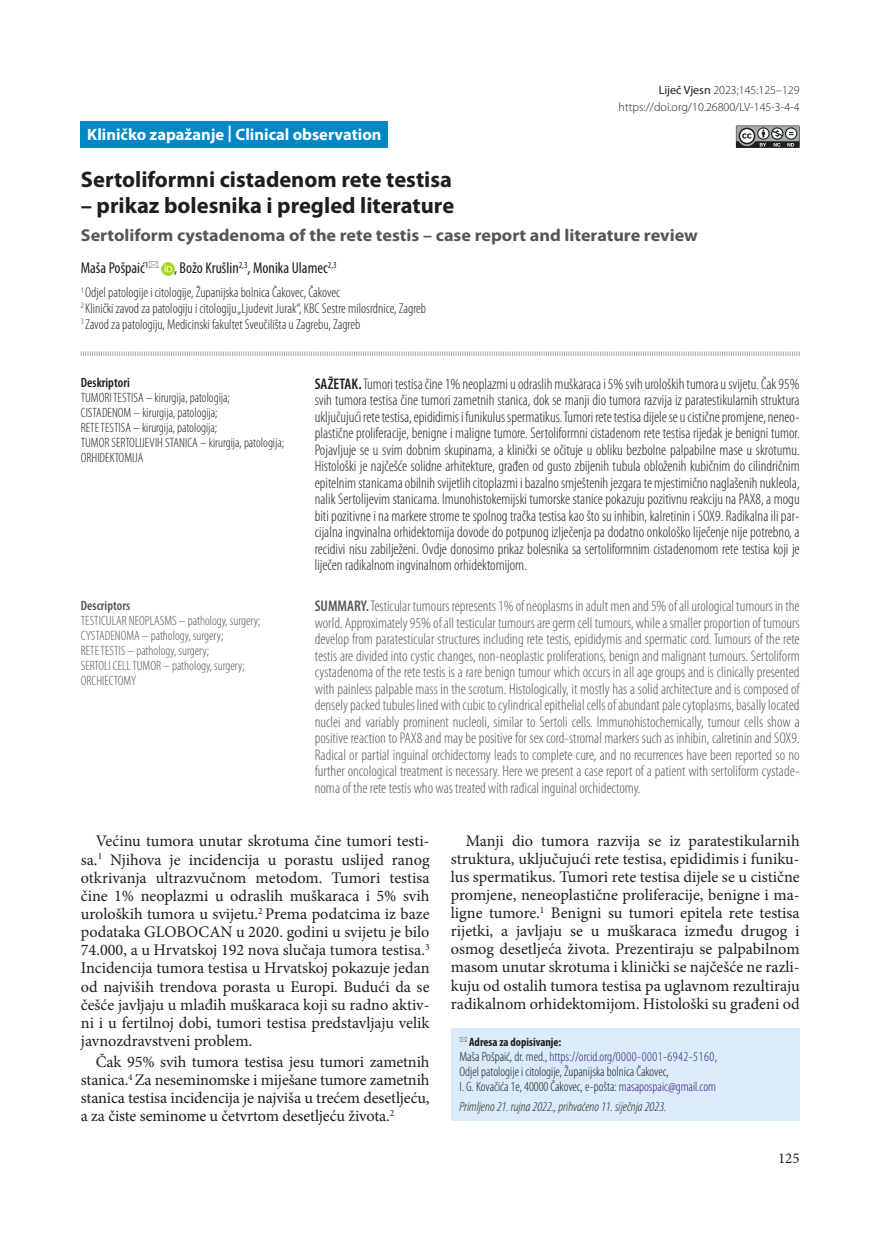
<style>
.page{position:relative;width:872px;height:1234px;background:#fff}
.page>*{position:absolute;margin:0;border:0;box-sizing:border-box;transform-origin:0 0}
.t1{font:700 22.5px "Myriad Pro";color:#1f1e1f}
.t2{font:700 17.25px "Myriad Pro";color:#565557;scale:1.05 1}
.t3{font:700 16.5px "Myriad Pro";color:#fff}
.t4{font:16.2px/18.1px "Minion Pro";color:#1f1e1f;text-align:justify}
.t5{font:condensed 15.75px "Myriad Pro";color:#1f1e1f}
.t6{font:300 condensed 15.45px/16.5px "Myriad Pro";color:#565557;text-align:justify}
.t7{font:300 condensed 15.45px/16.5px "Myriad Pro";color:#1f1e1f;text-align:justify}
.t8{font:15px "Minion Pro";color:#1f1e1f}
.t9{font:300 condensed 14.25px/15.8px "Myriad Pro";color:#1f1e1f}
.t10{font:300 condensed 13.5px/15px "Myriad Pro";color:#1f1e1f}
.t11{font:300 condensed 13.5px/15px "Myriad Pro";color:#565557}
.t12{font:italic 300 condensed 13.5px "Myriad Pro";color:#1f1e1f}
.t13{font:600 condensed 13.5px "Myriad Pro";color:#1f1e1f}
.t14{font:600 condensed 13.5px "Myriad Pro";color:#565557}
.t15{font:300 12px/16.5px "Myriad Pro";color:#1f1e1f;text-align:right}
.t16{font:700 condensed 12px "Myriad Pro";color:#1f1e1f}
.s1{font-weight:400}
.s2{font-weight:600}
.s3{color:#371d7c}
</style>
<div class="page">
<svg style="left:736px;top:125px;width:63px;height:23px"></svg>
<div style="left:451px;top:1028px;width:348px;height:92px;background:#daebf9"></div>
<div style="left:81px;top:121px;width:307px;height:27px;background:#0087c5"></div>
<svg style="left:80px;top:351px;width:720px;height:5px"></svg>
<svg style="left:161px;top:262px;width:13px;height:13px"></svg>
<p class="t3" style="left:87px;top:123px;width:296px">Kliničko zapažanje | Clinical observation</p>
<p class="t15" style="left:618px;top:82px;width:182px"><span class="s1">Liječ Vjesn</span> 2023;145:125–129 https://doi.org/10.26800/LV-145-3-4-4</p>
<h1 class="t1" style="left:81px;top:165px;width:373px">Sertoliformni cistadenom rete testisa</h1>
<h1 class="t1" style="left:81px;top:190px;width:375px">– prikaz bolesnika i pregled literature</h1>
<p class="t2" style="left:81px;top:224px;width:589px">Sertoliform cystadenoma of the rete testis – case report and literature review</p>
<p class="t5" style="left:81px;top:258px;width:69px">Maša Pošpaić<sup>1</sup></p>
<p class="t5" style="left:174px;top:258px;width:164px">, Božo Krušlin<sup>2,3</sup>, Monika Ulamec<sup>2,3</sup></p>
<p class="t9" style="left:81px;top:284px;width:347px"><sup>1</sup> Odjel patologije i citologije, Županijska bolnica Čakovec, Čakovec<br><sup>2</sup> Klinički zavod za patologiju i citologiju „Ljudevit Jurak“, KBC Sestre milosrdnice, Zagreb<br><sup>3</sup> Zavod za patologiju, Medicinski fakultet Sveučilišta u Zagrebu, Zagreb</p>
<p class="t13" style="left:81px;top:374px;width:50px">Deskriptori</p>
<p class="t10" style="left:81px;top:390px;width:205px">TUMORI TESTISA – kirurgija, patologija;<br>CISTADENOM – kirurgija, patologija;<br>RETE TESTISA – kirurgija, patologija;<br>TUMOR SERTOLIJEVIH STANICA – kirurgija, patologija; ORHIDEKTOMIJA</p>
<p class="t7" style="left:315px;top:375px;width:486px"><span class="s2">SAŽETAK.</span> Tumori testisa čine 1% neoplazmi u odraslih muškaraca i 5% svih uroloških tumora u svijetu. Čak 95% svih tumora testisa čine tumori zametnih stanica, dok se manji dio tumora razvija iz paratestikularnih struktura uključujući rete testisa, epididimis i funikulus spermatikus. Tumori rete testisa dijele se u cistične promjene, neneo&shy;plastične proliferacije, benigne i maligne tumore. Sertoliformni cistadenom rete testisa rijedak je benigni tumor.<br>Pojavljuje se u svim dobnim skupinama, a klinički se očituje u obliku bezbolne palpabilne mase u skrotumu.<br>Histološki je najčešće solidne arhitekture, građen od gusto zbijenih tubula obloženih kubičnim do cilindričnim epitelnim stanicama obilnih svijetlih citoplazmi i bazalno smještenih jezgara te mjestimično naglašenih nukleola, nalik Sertolijevim stanicama. Imunohistokemijski tumorske stanice pokazuju pozitivnu reakciju na PAX8, a mogu biti pozitivne i na markere strome te spolnog tračka testisa kao što su inhibin, kalretinin i SOX9. Radikalna ili par&shy;cijalna ingvinalna orhidektomija dovode do potpunog izlječenja pa dodatno onkološko liječenje nije potrebno, a recidivi nisu zabilježeni. Ovdje donosimo prikaz bolesnika sa sertoliformnim cistadenomom rete testisa koji je liječen radikalnom ingvinalnom orhidektomijom.</p>
<p class="t6" style="left:315px;top:597px;width:486px"><span class="s2">SUMMARY.</span> Testicular tumours represents 1% of neoplasms in adult men and 5% of all urological tumours in the world. Approximately 95% of all testicular tumours are germ cell tumours, while a smaller proportion of tumours develop from paratesticular structures including rete testis, epididymis and spermatic cord. Tumours of the rete testis are divided into cystic changes, non-neoplastic proliferations, benign and malignant tumours. Sertoliform cystadenoma of the rete testis is a rare benign tumour which occurs in all age groups and is clinically presented with painless palpable mass in the scrotum. Histologically, it mostly has a solid architecture and is composed of densely packed tubules lined with cubic to cylindrical epithelial cells of abundant pale cytoplasms, basally located nuclei and variably prominent nucleoli, similar to Sertoli cells. Immunohistochemically, tumour cells show a positive reaction to PAX8 and may be positive for sex cord-stromal markers such as inhibin, calretinin and SOX9.<br>Radical or partial inguinal orchidectomy leads to complete cure, and no recurrences have been reported so no further oncological treatment is necessary. Here we present a case report of a patient with sertoliform cystade&shy;noma of the rete testis who was treated with radical inguinal orchidectomy.</p>
<p class="t4" style="left:81px;top:832px;width:350px;text-indent:15px">Većinu tumora unutar skrotuma čine tumori testi&shy;sa.<sup>1</sup> Njihova je incidencija u porastu uslijed ranog otkrivanja ultrazvučnom metodom. Tumori testisa čine 1% neoplazmi u odraslih muškaraca i 5% svih uroloških tumora u svijetu.<sup>2</sup> Prema podatcima iz baze podataka GLOBOCAN u 2020. godini u svijetu je bilo 74.000, a u Hrvatskoj 192 nova slučaja tumora testisa.<sup>3<br></sup>Incidencija tumora testisa u Hrvatskoj pokazuje jedan od najviših trendova porasta u Europi. Budući da se češće javljaju u mlađih muškaraca koji su radno aktiv&shy;ni i u fertilnoj dobi, tumori testisa predstavljaju velik javnozdravstveni problem.</p>
<p class="t4" style="left:81px;top:1052px;width:350px;text-indent:15px">Čak 95% svih tumora testisa jesu tumori zametnih stanica.<sup>4</sup> Za neseminomske i miješane tumore zametnih stanica testisa incidencija je najviša u trećem desetljeću, a za čiste seminome u četvrtom desetljeću života.<sup>2</sup></p>
<p class="t14" style="left:81px;top:596px;width:51px">Descriptors</p>
<p class="t11" style="left:81px;top:612px;width:181px">TESTICULAR NEOPLASMS – pathology, surgery; CYSTADENOMA – pathology, surgery;<br>RETE TESTIS – pathology, surgery;<br>SERTOLI CELL TUMOR – pathology, surgery; ORCHIECTOMY</p>
<p class="t4" style="left:451px;top:832px;width:350px;text-indent:15px">Manji dio tumora razvija se iz paratestikularnih struktura, uključujući rete testisa, epididimis i funiku&shy;lus spermatikus. Tumori rete testisa dijele se u cistične promjene, neneoplastične proliferacije, benigne i ma&shy;ligne tumore.<sup>1</sup> Benigni su tumori epitela rete testisa rijetki, a javljaju se u muškaraca između drugog i osmog desetljeća života. Prezentiraju se palpabilnom masom unutar skrotuma i klinički se najčešće ne razli&shy;kuju od ostalih tumora testisa pa uglavnom rezultiraju radikalnom orhidektomijom. Histološki su građeni od</p>
<p class="t16" style="left:469px;top:1034px;width:94px">Adresa za dopisivanje:</p>
<p class="t10" style="left:459px;top:1048px;width:259px">Maša Pošpaić, dr. med., <span class="s3">https://orcid.org/0000-0001-6942-5160</span>,<br>Odjel patologije i citologije, Županijska bolnica Čakovec,<br>I. G. Kovačića 1e, 40000 Čakovec, e-pošta: <span class="s3">masapospaic@gmail.com</span></p>
<p class="t12" style="left:459px;top:1097px;width:209px">Primljeno 21. rujna 2022., prihvaćeno 11. siječnja 2023.</p>
<p class="t8" style="left:778px;top:1147px;width:23px">125</p>
</div>
